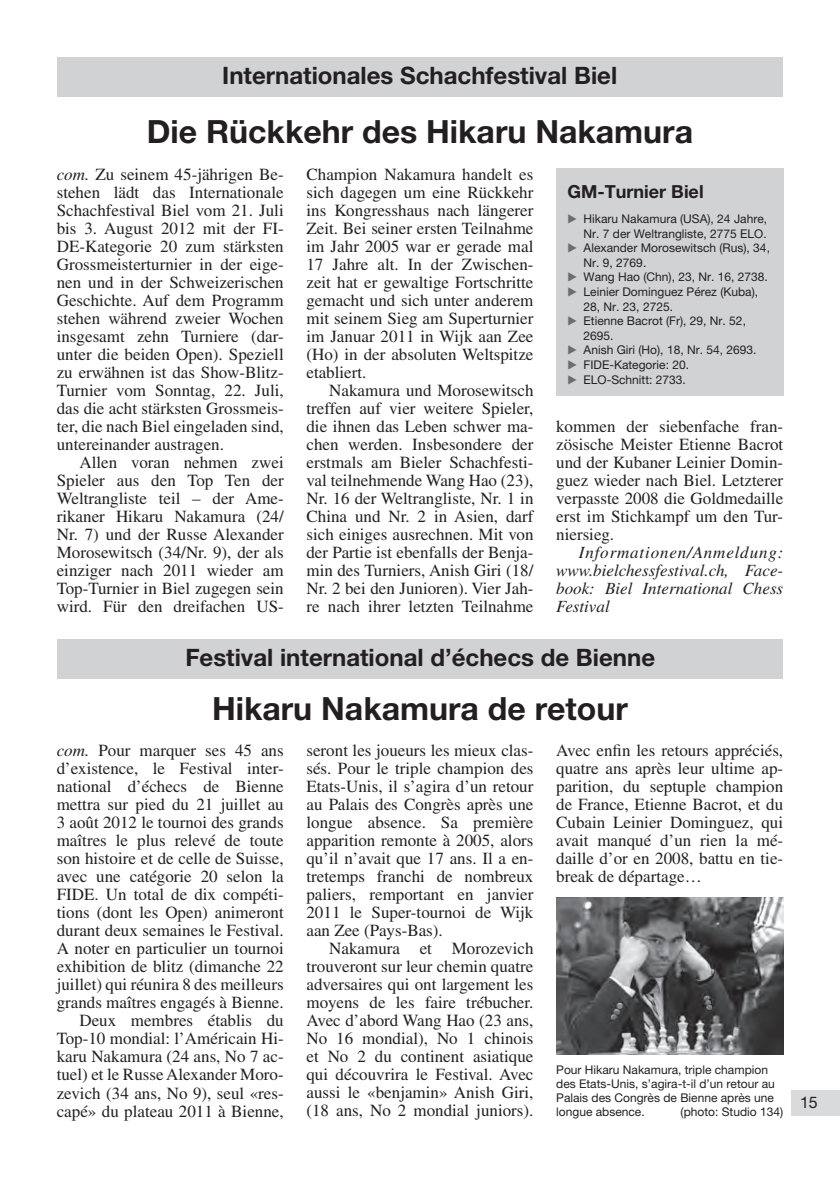
<style>
.page{position:relative;width:840px;height:1191px;background:#fff}
.page>*{position:absolute;margin:0;border:0;box-sizing:border-box;transform-origin:0 0}
.t1{font:700 32px "Helvetica Neue LT Pro";color:#231f20}
.t2{font:700 24px "Helvetica Neue LT Pro";color:#231f20}
.t3{font:700 18px "Helvetica Neue LT Pro";color:#231f20}
.t4{font:17px/18px "Times LT Std";color:#231f20;text-align:justify}
.t5{font:italic 17px/18px "Times LT Std";color:#231f20;text-align:justify}
.t6{font:16px "Helvetica Neue LT Pro";color:#231f20}
.t7{font:12px/14px "Helvetica Neue LT Pro";color:#231f20}
.s1{font-style:italic}
.s2{font-family:"European Pi Three";color:#6c6d70}
</style>
<div class="page">
<div style="left:791px;top:1090px;width:48px;height:26px;background:#d9dadc"></div>
<div style="left:57px;top:57px;width:725px;height:39px;background:#d1d2d4"></div>
<div style="left:57px;top:639px;width:725px;height:39px;background:#d1d2d4"></div>
<div style="left:556px;top:168px;width:226px;height:228px;background:#d1d2d4"></div>
<img style="left:556px;top:897px;width:226px;height:157px">
<h2 class="t2" style="left:222px;top:61px;width:396px">Internationales Schachfestival Biel</h2>
<h1 class="t1" style="left:147px;top:112px;width:547px">Die Rückkehr des Hikaru Nakamura</h1>
<p class="t4" style="left:306px;top:165px;width:228px">Champion Nakamura handelt es sich dagegen um eine Rückkehr ins Kongresshaus nach längerer Zeit. Bei seiner ersten Teilnahme im Jahr 2005 war er gerade mal 17 Jahre alt. In der Zwischen&shy;zeit hat er gewaltige Fortschritte gemacht und sich unter anderem mit seinem Sieg am Superturnier im Januar 2011 in Wijk aan Zee (Ho) in der absoluten Weltspitze etabliert.</p>
<p class="t4" style="left:306px;top:381px;width:228px;text-indent:23px">Nakamura und Morosewitsch treffen auf vier weitere Spieler, die ihnen das Leben schwer ma&shy;chen werden. Insbesondere der erstmals am Bieler Schachfesti&shy;val teilnehmende Wang Hao (23), Nr. 16 der Weltrangliste, Nr. 1 in China und Nr. 2 in Asien, darf sich einiges ausrechnen. Mit von der Partie ist ebenfalls der Benja&shy;min des Turniers, Anish Giri (18/ Nr. 2 bei den Junioren). Vier Jah&shy;re nach ihrer letzten Teilnahme</p>
<p class="t4" style="left:57px;top:165px;width:228px"><span class="s1">com.</span> Zu seinem 45-jährigen Be&shy;stehen lädt das Internationale Schachfestival Biel vom 21. Juli bis 3. August 2012 mit der FI-DE-Kategorie 20 zum stärksten Grossmeisterturnier in der eige&shy;nen und in der Schweizerischen Geschichte. Auf dem Programm stehen während zweier Wochen insgesamt zehn Turniere (dar&shy;unter die beiden Open). Speziell zu erwähnen ist das Show-Blitz-Turnier vom Sonntag, 22. Juli, das die acht stärksten Grossmeis&shy;ter, die nach Biel eingeladen sind, untereinander austragen.</p>
<p class="t4" style="left:57px;top:453px;width:228px;text-indent:23px">Allen voran nehmen zwei Spieler aus den Top Ten der Weltrangliste teil – der Ame&shy;rikaner Hikaru Nakamura (24/ Nr. 7) und der Russe Alexander Morosewitsch (34/Nr. 9), der als einziger nach 2011 wieder am Top-Turnier in Biel zugegen sein wird. Für den dreifachen US-</p>
<p class="t3" style="left:567px;top:181px;width:137px">GM-Turnier Biel</p>
<p class="t7" style="left:567px;top:211px;width:201px"><span class="s2">E</span> Hikaru Nakamura (USA), 24 Jahre,</p>
<p class="t7" style="left:583px;top:226px;width:184px">Nr. 7 der Weltrangliste, 2775 ELO.</p>
<p class="t7" style="left:567px;top:241px;width:204px"><span class="s2">E</span> Alexander Morosewitsch (Rus), 34,</p>
<p class="t7" style="left:583px;top:255px;width:64px">Nr. 9, 2769.</p>
<p class="t7" style="left:567px;top:270px;width:202px"><span class="s2">E</span> Wang Hao (Chn), 23, Nr. 16, 2738.</p>
<p class="t7" style="left:567px;top:284px;width:192px"><span class="s2">E</span> Leinier Dominguez Pérez (Kuba),</p>
<p class="t7" style="left:583px;top:299px;width:91px">28, Nr. 23, 2725.</p>
<p class="t7" style="left:567px;top:314px;width:180px"><span class="s2">E</span> Etienne Bacrot (Fr), 29, Nr. 52,</p>
<p class="t7" style="left:583px;top:328px;width:32px">2695.</p>
<p class="t7" style="left:567px;top:343px;width:190px"><span class="s2">E</span> Anish Giri (Ho), 18, Nr. 54, 2693.</p>
<p class="t7" style="left:567px;top:357px;width:123px"><span class="s2">E</span> FIDE-Kategorie: 20.</p>
<p class="t7" style="left:567px;top:372px;width:120px"><span class="s2">E</span> ELO-Schnitt: 2733.</p>
<p class="t4" style="left:556px;top:417px;width:228px">kommen der siebenfache fran&shy;zösische Meister Etienne Bacrot und der Kubaner Leinier Domin&shy;guez wieder nach Biel. Letzterer verpasste 2008 die Goldmedaille erst im Stichkampf um den Tur&shy;niersieg.</p>
<p class="t5" style="left:556px;top:543px;width:228px;text-indent:23px">Informationen/Anmeldung: www.bielchessfestival.ch, Face&shy;book: Biel International Chess Festival</p>
<h2 class="t2" style="left:185px;top:642px;width:471px">Festival international d’échecs de Bienne</h2>
<h1 class="t1" style="left:212px;top:689px;width:417px">Hikaru Nakamura de retour</h1>
<p class="t4" style="left:57px;top:741px;width:228px;text-align:right"><span class="s1">com.</span> Pour marquer ses 45 ans d’existence, le Festival inter&shy;national d’échecs de Bienne mettra sur pied du 21 juillet au<br>3 août 2012 le tournoi des grands maîtres le plus relevé de toute son histoire et de celle de Suisse, avec une catégorie 20 selon la<br>FIDE. Un total de dix compéti&shy;tions (dont les Open) animeront durant deux semaines le Festival.<br>A noter en particulier un tournoi exhibition de blitz (dimanche 22 juillet) qui réunira 8 des meilleurs grands maîtres engagés à Bienne.<br>Deux membres établis du<br>Top-10 mondial: l’Américain Hi&shy;karu Nakamura (24 ans, No 7 ac&shy;tuel) et le Russe Alexander Moro&shy;zevich (34 ans, No 9), seul «res&shy;capé» du plateau 2011 à Bienne,</p>
<p class="t4" style="left:306px;top:741px;width:228px">seront les joueurs les mieux clas&shy;sés. Pour le triple champion des Etats-Unis, il s’agira d’un retour au Palais des Congrès après une longue absence. Sa première apparition remonte à 2005, alors qu’il n’avait que 17 ans. Il a en&shy;tretemps franchi de nombreux paliers, remportant en janvier 2011 le Super-tournoi de Wijk aan Zee (Pays-Bas).</p>
<p class="t4" style="left:306px;top:939px;width:228px;text-indent:23px">Nakamura et Morozevich trouveront sur leur chemin quatre adversaires qui ont largement les moyens de les faire trébucher.<br>Avec d’abord Wang Hao (23 ans, No 16 mondial), No 1 chinois et No 2 du continent asiatique qui découvrira le Festival. Avec aussi le «benjamin» Anish Giri, (18 ans, No 2 mondial juniors).</p>
<p class="t4" style="left:556px;top:741px;width:228px">Avec enfin les retours appréciés, quatre ans après leur ultime ap&shy;parition, du septuple champion de France, Etienne Bacrot, et du Cubain Leinier Dominguez, qui avait manqué d’un rien la mé&shy;daille d’or en 2008, battu en tie&shy;break de départage…</p>
<p class="t7" style="left:556px;top:1062px;width:220px">Pour Hikaru Nakamura, triple champion des Etats-Unis, s’agira-t-il d’un retour au Palais des Congrès de Bienne après une longue absence.</p>
<p class="t7" style="left:680px;top:1104px;width:104px">(photo: Studio 134)</p>
<p class="t6" style="left:799px;top:1092px;width:19px">15</p>
</div>
